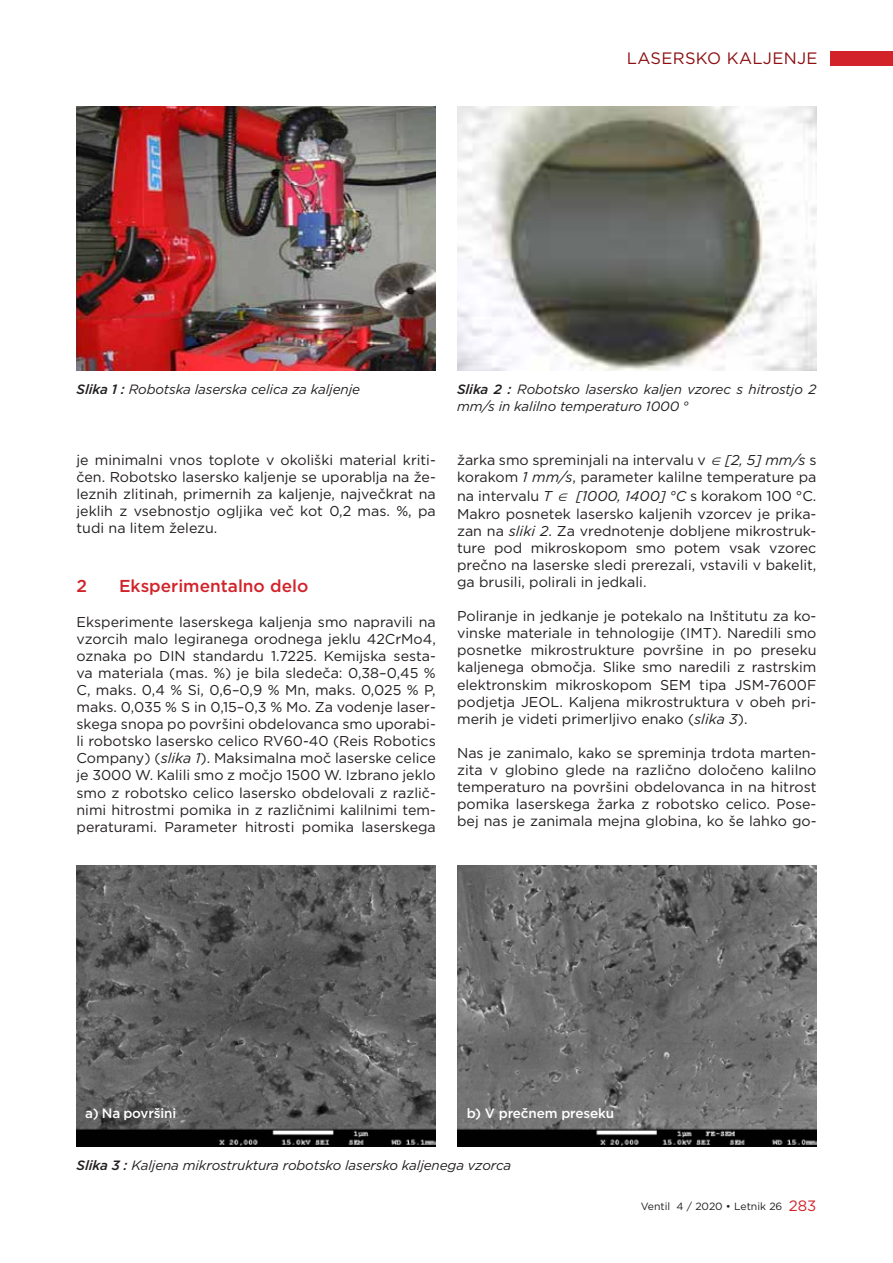
<style>
.page{position:relative;width:893px;height:1263px;background:#fff}
.page>*{position:absolute;margin:0;border:0;box-sizing:border-box;transform-origin:0 0}
.t1{font:500 17.25px "Gotham";color:#d2232a}
.t2{font:16.5px "Gotham";letter-spacing:.02em;color:#8b0e11}
.t3{font:15px "Gotham";color:#d2232a}
.t4{font:14.25px/17.1px "Gotham";color:#231f20;text-align:justify}
.t5{font:italic 13.5px/16.2px "Gotham";letter-spacing:-.01em;color:#231f20}
.t6{font:500 13.5px "Gotham";letter-spacing:-.01em;color:#fff}
.t7{font:10.5px "Gotham";color:#231f20}
.s1{font-weight:500}
.s2{font-style:italic}
</style>
<div class="page">
<div style="left:831px;top:51px;width:62px;height:14px;background:#d2232a"></div>
<img style="left:77px;top:106px;width:359px;height:265px">
<img style="left:77px;top:865px;width:359px;height:282px">
<img style="left:457px;top:106px;width:359px;height:265px">
<img style="left:457px;top:865px;width:359px;height:282px">
<p class="t2" style="left:627px;top:48px;width:192px">LASERSKO KALJENJE</p>
<p class="t5" style="left:77px;top:381px;width:285px"><span class="s1">Slika 1 :</span> Robotska laserska celica za kaljenje</p>
<p class="t4" style="left:77px;top:451px;width:361px">je minimalni vnos toplote v okoliški material kriti&shy;čen. Robotsko lasersko kaljenje se uporablja na že&shy;leznih zlitinah, primernih za kaljenje, največkrat na jeklih z vsebnostjo ogljika več kot 0,2 mas. %, pa tudi na litem železu.</p>
<p class="t1" style="left:77px;top:575px;width:12px">2</p>
<p class="t1" style="left:119px;top:575px;width:191px">Eksperimentalno delo</p>
<p class="t4" style="left:77px;top:613px;width:361px">Eksperimente laserskega kaljenja smo napravili na vzorcih malo legiranega orodnega jeklu 42CrMo4, oznaka po DIN standardu 1.7225. Kemijska sesta&shy;va materiala (mas. %) je bila sledeča: 0,38–0,45 % C, maks. 0,4 % Si, 0,6–0,9 % Mn, maks. 0,025 % P, maks. 0,035 % S in 0,15–0,3 % Mo. Za vodenje laser&shy;skega snopa po površini obdelovanca smo uporabi&shy;li robotsko lasersko celico RV60-40 (Reis Robotics Company) (<span class="s2">slika 1</span>). Maksimalna moč laserske celice je 3000 W. Kalili smo z močjo 1500 W. Izbrano jeklo smo z robotsko celico lasersko obdelovali z različ&shy;nimi hitrostmi pomika in z različnimi kalilnimi tem&shy;peraturami. Parameter hitrosti pomika laserskega</p>
<p class="t5" style="left:457px;top:381px;width:361px"><span class="s1">Slika 2 :</span> Robotsko lasersko kaljen vzorec s hitrostjo 2 mm/s in kalilno temperaturo 1000 °</p>
<p class="t4" style="left:457px;top:451px;width:361px">žarka smo spreminjali na intervalu v ∈ <span class="s2">[2, 5] mm/s</span> s korakom <span class="s2">1 mm/s</span>, parameter kalilne temperature pa</p>
<p class="t4" style="left:457px;top:487px;width:361px">na intervalu <span class="s2">T</span> ∈ <span class="s2">[1000, 1400] °C</span> s korakom 100 °C.<br>Makro posnetek lasersko kaljenih vzorcev je prika&shy;zan na <span class="s2">sliki 2</span>. Za vrednotenje dobljene mikrostruk&shy;ture pod mikroskopom smo potem vsak vzorec prečno na laserske sledi prerezali, vstavili v bakelit, ga brusili, polirali in jedkali.</p>
<p class="t4" style="left:457px;top:607px;width:361px">Poliranje in jedkanje je potekalo na Inštitutu za ko&shy;vinske materiale in tehnologije (IMT). Naredili smo posnetke mikrostrukture površine in po preseku kaljenega območja. Slike smo naredili z rastrskim elektronskim mikroskopom SEM tipa JSM-7600F podjetja JEOL. Kaljena mikrostruktura v obeh pri&shy;merih je videti primerljivo enako (<span class="s2">slika 3</span>).</p>
<p class="t4" style="left:457px;top:744px;width:361px">Nas je zanimalo, kako se spreminja trdota marten&shy;zita v globino glede na različno določeno kalilno temperaturo na površini obdelovanca in na hitrost pomika laserskega žarka z robotsko celico. Pose&shy;bej nas je zanimala mejna globina, ko še lahko go-</p>
<p class="t6" style="left:85px;top:1104px;width:93px">a) Na površini</p>
<p class="t6" style="left:467px;top:1104px;width:149px">b) V prečnem preseku</p>
<p class="t5" style="left:77px;top:1157px;width:436px"><span class="s1">Slika 3 :</span> Kaljena mikrostruktura robotsko lasersko kaljenega vzorca</p>
<p class="t3" style="left:789px;top:1196px;width:29px">283</p>
<p class="t7" style="left:641px;top:1199px;width:143px">Ventil 4 / 2020 • Letnik 26</p>
</div>
